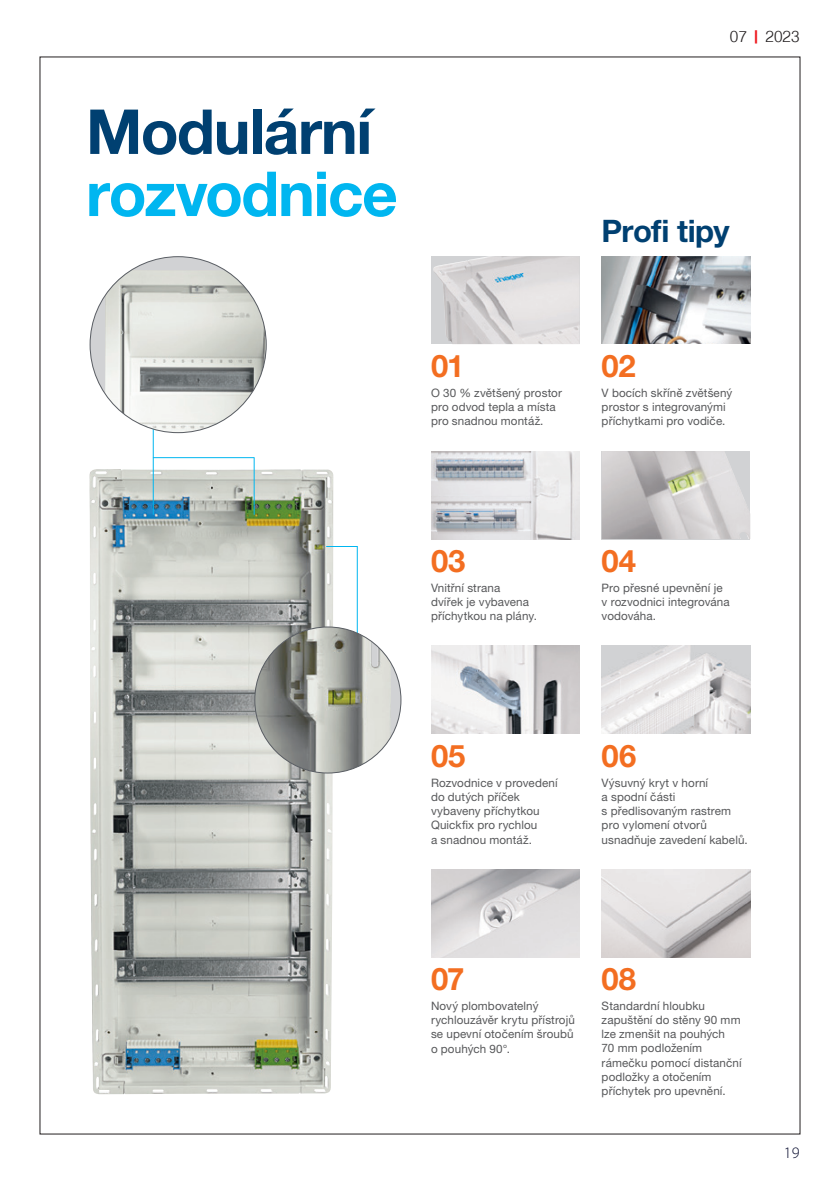
<style>
.page{position:relative;width:840px;height:1191px;background:#fff}
.page>*{position:absolute;margin:0;border:0;box-sizing:border-box;transform-origin:0 0}
.t1{font:700 62px "Helvetica Neue LTW1 G";letter-spacing:-.025em;color:#00b6f0}
.t2{font:700 62px "Helvetica Neue LTW1 G";letter-spacing:-.025em;color:#004071}
.t3{font:700 31px "Helvetica Neue LTW1 G";letter-spacing:-.005em;color:#f36e21}
.t4{font:700 31px "Helvetica Neue LTW1 G";letter-spacing:-.02em;color:#004071}
.t5{font:300 16px "Swiss 721 TL";color:#231f20}
.t6{font:300 16px "Myriad Pro";color:#04082b}
.t7{font:11.6px/14.2px "Helvetica Neue LTW1 G";letter-spacing:.01em;color:#57585a}
.s1{font-weight:900;color:#ee1d23}
</style>
<div class="page">
<img style="left:89px;top:469px;width:244px;height:625px">
<hr style="left:153px;top:457px;width:101px;height:1px;background:#00b6f0">
<hr style="left:326px;top:546px;width:31px;height:1px;background:#00b6f0">
<hr style="left:153px;top:422px;width:1px;height:93px;background:#00b6f0">
<hr style="left:254px;top:457px;width:1px;height:58px;background:#00b6f0">
<hr style="left:357px;top:546px;width:1px;height:167px;background:#00b6f0">
<div style="left:90px;top:257px;width:176px;height:175px;background:#d1d2d4;border-radius:50%"></div>
<img style="left:105px;top:270px;width:161px;height:162px">
<div style="left:255px;top:627px;width:146px;height:146px;background:#d1d2d4;border-radius:50%"></div>
<img style="left:255px;top:627px;width:136px;height:146px">
<img style="left:432px;top:256px;width:147px;height:88px">
<img style="left:601px;top:256px;width:148px;height:88px">
<img style="left:431px;top:451px;width:148px;height:88px">
<img style="left:601px;top:451px;width:148px;height:88px">
<img style="left:601px;top:645px;width:148px;height:88px">
<img style="left:431px;top:645px;width:148px;height:88px">
<img style="left:431px;top:869px;width:148px;height:88px">
<img style="left:601px;top:869px;width:148px;height:88px">
<h1 class="t2" style="left:86px;top:94px;width:287px">Modulární</h1>
<h1 class="t1" style="left:86px;top:156px;width:313px">rozvodnice</h1>
<h3 class="t5" style="left:729px;top:26px;width:71px">07 <span class="s1">|</span> 2023</h3>
<h2 class="t4" style="left:601px;top:211px;width:129px">Profi tipy</h2>
<h2 class="t3" style="left:431px;top:347px;width:35px">01</h2>
<p class="t7" style="left:431px;top:385px;width:132px">O 30 % zvětšený prostor pro odvod tepla a místa pro snadnou montáž.</p>
<h2 class="t3" style="left:601px;top:347px;width:36px">02</h2>
<p class="t7" style="left:601px;top:385px;width:132px">V bocích skříně zvětšený prostor s integrovanými příchytkami pro vodiče.</p>
<h2 class="t3" style="left:431px;top:542px;width:36px">03</h2>
<h2 class="t3" style="left:601px;top:542px;width:36px">04</h2>
<p class="t7" style="left:431px;top:580px;width:107px">Vnitřní strana<br>dvířek je vybavena příchytkou na plány.</p>
<p class="t7" style="left:601px;top:580px;width:129px">Pro přesné upevnění je v rozvodnici integrována vodováha.</p>
<h2 class="t3" style="left:431px;top:736px;width:36px">05</h2>
<h2 class="t3" style="left:601px;top:736px;width:36px">06</h2>
<p class="t7" style="left:431px;top:775px;width:128px">Rozvodnice v provedení do dutých příček vybaveny příchytkou<br>Quickfix pro rychlou<br>a snadnou montáž.</p>
<p class="t7" style="left:601px;top:775px;width:147px">Výsuvný kryt v horní<br>a spodní části<br>s předlisovaným rastrem pro vylomení otvorů usnadňuje zavedení kabelů.</p>
<h2 class="t3" style="left:431px;top:960px;width:35px">07</h2>
<h2 class="t3" style="left:601px;top:960px;width:36px">08</h2>
<p class="t7" style="left:431px;top:998px;width:145px">Nový plombovatelný rychlouzávěr krytu přístrojů se upevní otočením šroubů o pouhých 90°.</p>
<p class="t7" style="left:601px;top:998px;width:141px">Standardní hloubku zapuštění do stěny 90 mm lze zmenšit na pouhých<br>70 mm podložením rámečku pomocí distanční podložky a otočením příchytek pro upevnění.</p>
<h3 class="t6" style="left:783px;top:1143px;width:17px">19</h3>
</div>
